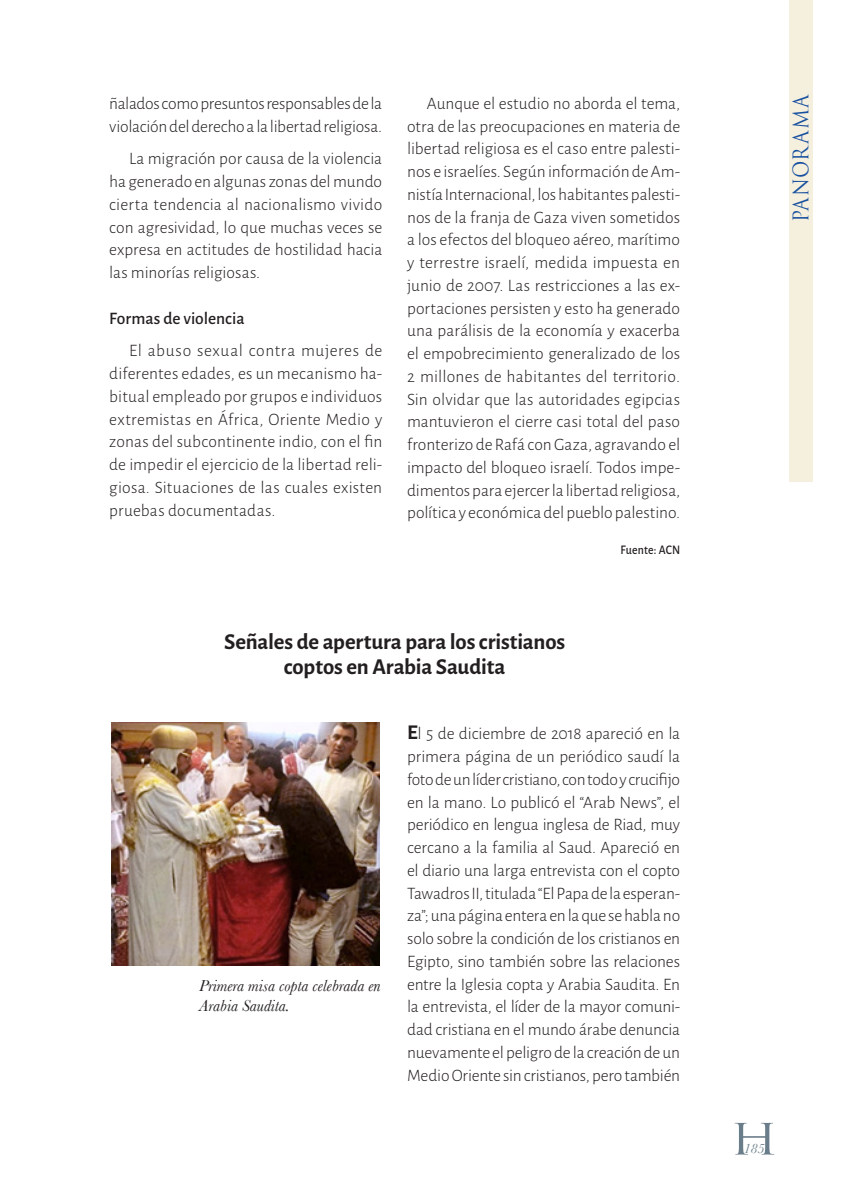
<style>
.page{position:relative;width:844px;height:1191px;background:#fff}
.page>*{position:absolute;margin:0;border:0;box-sizing:border-box;transform-origin:0 0}
.t1{font:42px "Trajan Pro";color:#6a7d8a;scale:1.2 1}
.Título_Panorama_Al{font:700 22.75px "Alegreya Sans";letter-spacing:-.005em;color:#231f20}
.t2{font:21px "Trajan Pro";letter-spacing:-.01em;color:#18519f;scale:.9 1}
.Texto_general_Pano{font:300 17.5px/22.8px "Alegreya Sans";letter-spacing:-.005em;color:#231f20;text-align:justify}
.Subtítulo_Panorama{font:500 17.5px "Alegreya Sans";color:#231f20}
.Lectura_de_foto_Ba{font:italic 16.62px/20.1px "Baskerville";color:#231f20}
.t3{font:italic 14px "Baskerville";color:#6a7d8a}
.Fuentes_textos_Pan{font:500 13.12px "Alegreya Sans";letter-spacing:.02em;color:#231f20;scale:.9 1}
.s1{font-weight:700;font-size:21px}
</style>
<div class="page">
<div style="left:789px;top:0;width:23px;height:481px;background:#f5efde"></div>
<img style="left:112px;top:722px;width:267px;height:243px">
<p class="Texto_general_Pano" style="left:109px;top:91px;width:274px">ñalados como presuntos responsables de la violación del derecho a la libertad religiosa.</p>
<p class="Texto_general_Pano" style="left:109px;top:147px;width:274px;text-indent:20px">La migración por causa de la violencia ha generado en algunas zonas del mundo cierta tendencia al nacionalismo vivido con agresividad, lo que muchas veces se expresa en actitudes de hostilidad hacia las minorías religiosas.</p>
<p class="Subtítulo_Panorama" style="left:109px;top:306px;width:137px">Formas de violencia</p>
<p class="Texto_general_Pano" style="left:109px;top:339px;width:274px;text-indent:20px">El abuso sexual contra mujeres de diferentes edades, es un mecanismo ha&shy;bitual empleado por grupos e individuos extremistas en África, Oriente Medio y zonas del subcontinente indio, con el fin de impedir el ejercicio de la libertad reli&shy;giosa. Situaciones de las cuales existen pruebas documentadas.</p>
<p class="Texto_general_Pano" style="left:407px;top:91px;width:274px;text-indent:20px">Aunque el estudio no aborda el tema, otra de las preocupaciones en materia de libertad religiosa es el caso entre palesti&shy;nos e israelíes. Según información de Am&shy;nistía Internacional, los habitantes palesti&shy;nos de la franja de Gaza viven sometidos a los efectos del bloqueo aéreo, marítimo y terrestre israelí, medida impuesta en junio de 2007. Las restricciones a las ex&shy;portaciones persisten y esto ha generado una parálisis de la economía y exacerba el empobrecimiento generalizado de los 2 millones de habitantes del territorio.<br>Sin olvidar que las autoridades egipcias mantuvieron el cierre casi total del paso fronterizo de Rafá con Gaza, agravando el impacto del bloqueo israelí. Todos impe&shy;dimentos para ejercer la libertad religiosa, política y económica del pueblo palestino.</p>
<p class="Fuentes_textos_Pan" style="left:620px;top:540px;width:68px">Fuente: ACN</p>
<p class="Título_Panorama_Al" style="left:224px;top:625px;width:342px">Señales de apertura para los cristianos</p>
<p class="Título_Panorama_Al" style="left:284px;top:650px;width:223px">coptos en Arabia Saudita</p>
<p class="Lectura_de_foto_Ba" style="left:199px;top:975px;width:183px">Primera misa copta celebrada en<br>Arabia Saudita.</p>
<p class="Texto_general_Pano" style="left:407px;top:722px;width:274px"><span class="s1">E</span>l 5 de diciembre de 2018 apareció en la primera página de un periódico saudí la foto de un líder cristiano, con todo y crucifijo en la mano. Lo publicó el “Arab News”, el periódico en lengua inglesa de Riad, muy cercano a la familia al Saud. Apareció en el diario una larga entrevista con el copto Tawadros II, titulada “El Papa de la esperan&shy;za”; una página entera en la que se habla no solo sobre la condición de los cristianos en Egipto, sino también sobre las relaciones entre la Iglesia copta y Arabia Saudita. En la entrevista, el líder de la mayor comuni&shy;dad cristiana en el mundo árabe denuncia nuevamente el peligro de la creación de un Medio Oriente sin cristianos, pero también</p>
<p class="t2" style="left:787px;top:222px;width:145px;rotate:-90deg">PANORAMA</p>
<h1 class="t1" style="left:729px;top:1112px;width:42px">H</h1>
<p class="t3" style="left:743px;top:1140px;width:22px">185</p>
</div>
